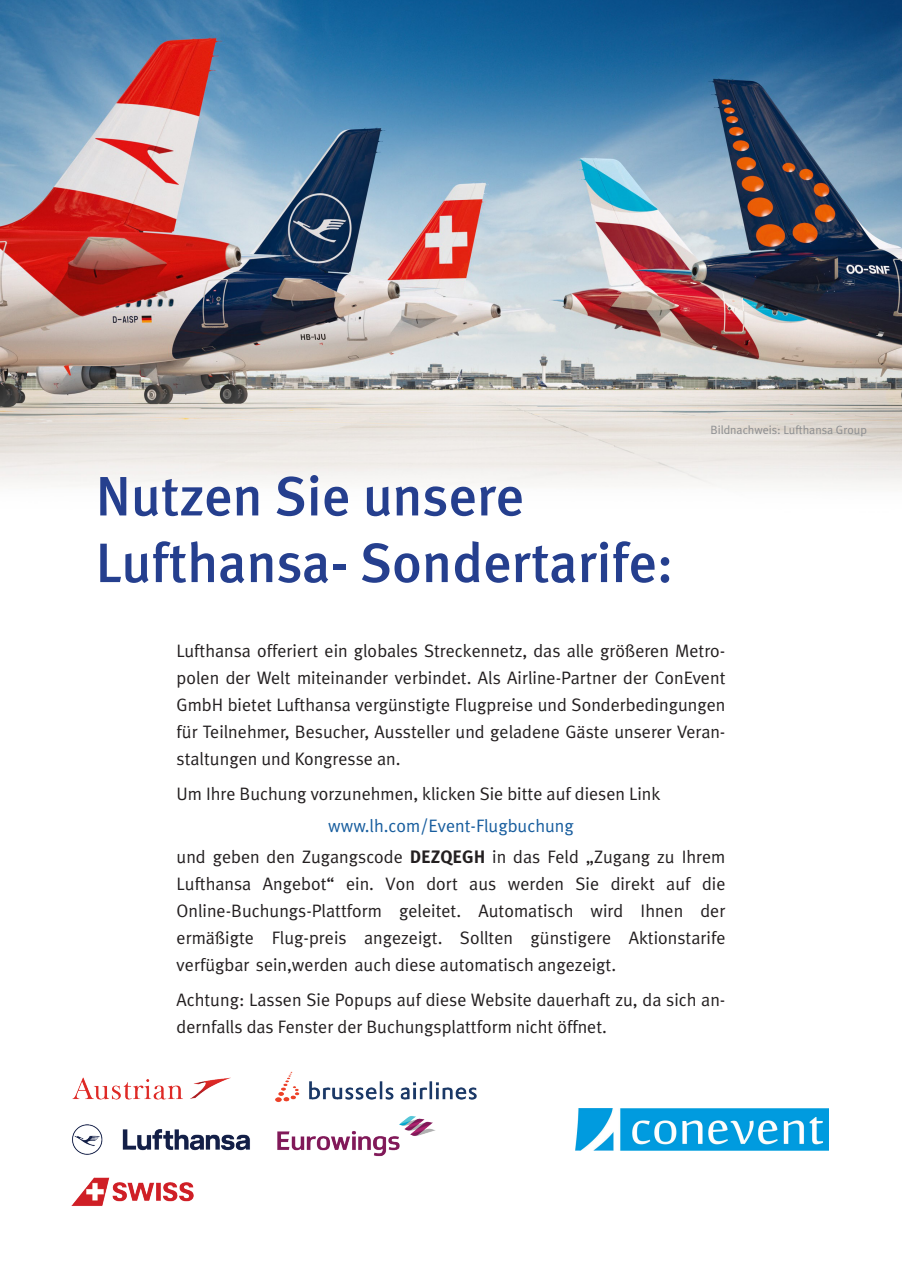
<style>
.page{position:relative;width:902px;height:1272px;background:#fff}
.page>*{position:absolute;margin:0;border:0;box-sizing:border-box;transform-origin:0 0}
.t1{font:500 55.5px "Meta";color:#253f8e}
.t2{font:18px/27px "Meta Plus Normal";color:#231f20;text-align:justify}
.t3{font:18px "Meta Plus Normal";color:#175d9e}
.t4{font:12px "Meta Plus Normal";color:#8b8d90}
.s1{font-family:"Meta Plus";font-weight:700}
</style>
<div class="page">
<img style="left:0;top:0;width:901px;height:486px">
<img style="left:575px;top:1108px;width:253px;height:42px">
<img style="left:71px;top:1071px;width:406px;height:135px">
<p class="t1" style="left:96px;top:464px;width:429px">Nutzen Sie unsere</p>
<p class="t1" style="left:96px;top:530px;width:578px">Lufthansa- Sondertarife:</p>
<p class="t4" style="left:710px;top:423px;width:158px">Bildnachweis: Lufthansa Group</p>
<p class="t2" style="left:176px;top:636px;width:550px">Lufthansa offeriert ein globales Streckennetz, das alle größeren Metro&shy;polen der Welt miteinander verbindet. Als Airline-Partner der ConEvent GmbH bietet Lufthansa vergünstigte Flugpreise und Sonderbedingungen für Teilnehmer, Besucher, Aussteller und geladene Gäste unserer Veran&shy;staltungen und Kongresse an.</p>
<p class="t2" style="left:176px;top:780px;width:485px">Um Ihre Buchung vorzunehmen, klicken Sie bitte auf diesen Link</p>
<p class="t3" style="left:328px;top:815px;width:247px">www.lh.com/Event-Flugbuchung</p>
<p class="t2" style="left:176px;top:842px;width:550px">und geben den Zugangscode <span class="s1">DEZQEGH</span> in das Feld „Zugang zu Ihrem</p>
<p class="t2" style="left:176px;top:869px;width:550px">Lufthansa Angebot“ ein. Von dort aus werden Sie direkt auf die Online-Buchungs-Plattform geleitet. Automatisch wird Ihnen der ermäßigte Flug-preis angezeigt. Sollten günstigere Aktionstarife verfügbar sein,werden auch diese automatisch angezeigt.</p>
<p class="t2" style="left:176px;top:986px;width:550px">Achtung: Lassen Sie Popups auf diese Website dauerhaft zu, da sich an&shy;dernfalls das Fenster der Buchungsplattform nicht öffnet.</p>
</div>
